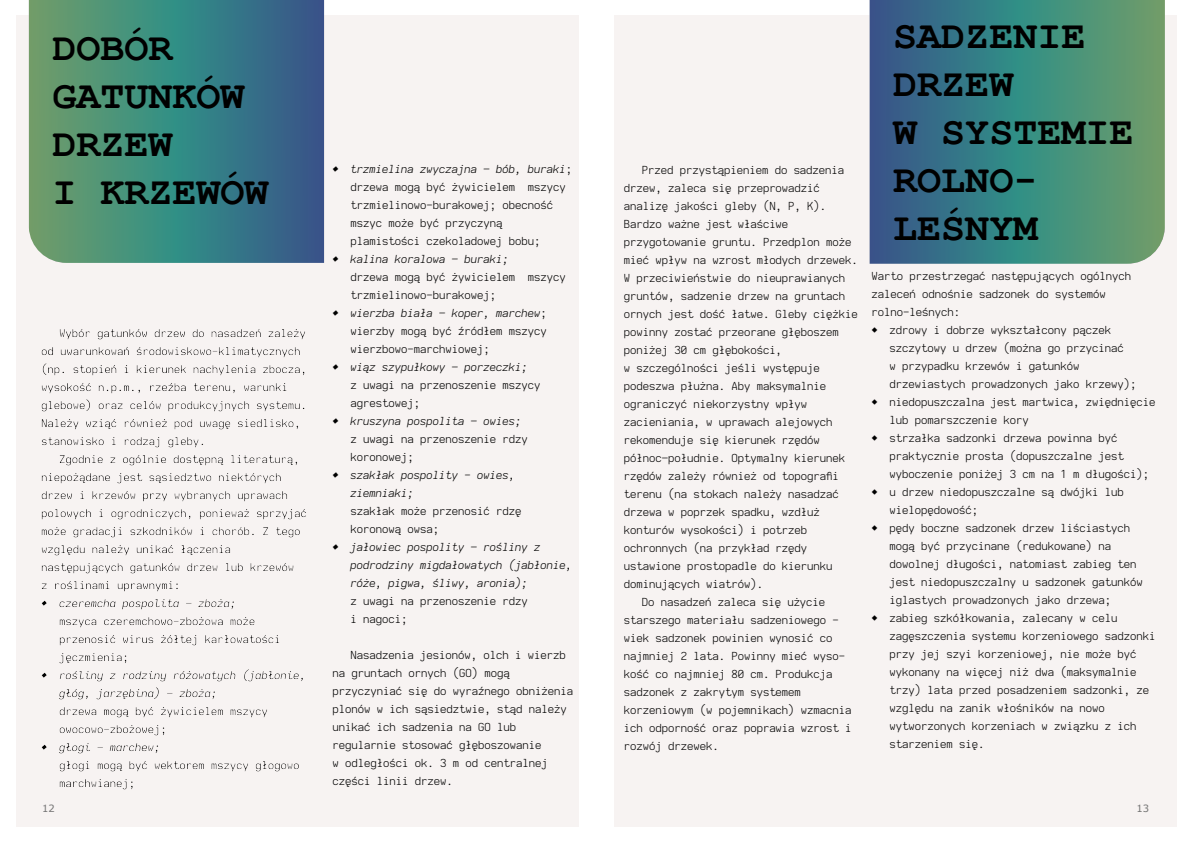
<style>
.page{position:relative;width:1191px;height:842px;background:#fff}
.page>*{position:absolute;margin:0;border:0;box-sizing:border-box;transform-origin:0 0}
.t1{font:700 40px/48px "Courier New";color:#000}
.t2{font:300 11px/18px "Jozsika";color:#000}
.t3{font:11px/18px "Jozsika";color:#000}
.t4{font:italic 300 11px/18px "Jozsika";color:#000}
.t5{font:italic 11px/18px "Jozsika";color:#000}
.t6{font:10px "Verdana";color:#737373}
.s1{font-style:italic}
</style>
<div class="page">
<div style="left:614px;top:15px;width:562px;height:812px;background:#f7f3f2"></div>
<img style="left:869px;top:0;width:295px;height:264px">
<div style="left:16px;top:15px;width:563px;height:812px;background:#f7f3f2"></div>
<img style="left:29px;top:0;width:295px;height:263px">
<h1 class="t1" style="left:53px;top:28px;width:218px">DOBÓR<br>GATUNKÓW<br>DRZEW<br>I KRZEWÓW</h1>
<p class="t3" style="left:41px;top:324px;width:267px;text-indent:18px">Wybór gatunków drzew do nasadzeń zależy od uwarunkowań środowiskowo-klimatycznych (np. stopień i kierunek nachylenia zbocza, wysokość n.p.m., rzeźba terenu, warunki glebowe) oraz celów produkcyjnych systemu.<br>Należy wziąć również pod uwagę siedlisko, stanowisko i rodzaj gleby.</p>
<p class="t3" style="left:41px;top:450px;width:267px;text-indent:18px">Zgodnie z ogólnie dostępną literaturą, niepożądane jest sąsiedztwo niektórych drzew i krzewów przy wybranych uprawach polowych i ogrodniczych, ponieważ sprzyjać może gradacji szkodników i chorób. Z tego względu należy unikać łączenia następujących gatunków drzew lub krzewów<br>z roślinami uprawnymi:</p>
<p class="t5" style="left:41px;top:594px;width:197px">◆ czeremcha pospolita – zboża;</p>
<p class="t3" style="left:59px;top:612px;width:223px">mszyca czeremchowo-zbożowa może przenosić wirus żółtej karłowatości jęczmienia;</p>
<p class="t5" style="left:59px;top:666px;width:248px;text-indent:-18px">◆ rośliny z rodziny różowatych (jabłonie, głóg, jarzębina) – zboża;</p>
<p class="t3" style="left:59px;top:702px;width:210px">drzewa mogą być żywicielem mszycy owocowo-zbożowej;</p>
<p class="t5" style="left:41px;top:738px;width:121px">◆ głogi – marchew;</p>
<p class="t3" style="left:59px;top:756px;width:242px">głogi mogą być wektorem mszycy głogowo marchwianej;</p>
<p class="t6" style="left:42px;top:804px;width:14px">12</p>
<p class="t2" style="left:350px;top:160px;width:223px;text-indent:-18px"><span class="s1">◆ trzmielina zwyczajna – bób, buraki</span>; drzewa mogą być żywicielem mszycy trzmielinowo-burakowej; obecność mszyc może być przyczyną plamistości czekoladowej bobu;</p>
<p class="t4" style="left:332px;top:250px;width:178px">◆ kalina koralowa – buraki;</p>
<p class="t2" style="left:350px;top:268px;width:217px">drzewa mogą być żywicielem mszycy trzmielinowo-burakowej;</p>
<p class="t2" style="left:350px;top:304px;width:198px;text-align:justify;text-indent:-18px"><span class="s1">◆ wierzba biała – koper, marchew</span>; wierzby mogą być źródłem mszycy wierzbowo-marchwiowej;</p>
<p class="t4" style="left:332px;top:358px;width:197px">◆ wiąz szypułkowy – porzeczki;</p>
<p class="t2" style="left:350px;top:376px;width:191px">z uwagi na przenoszenie mszycy agrestowej;</p>
<p class="t4" style="left:332px;top:412px;width:190px">◆ kruszyna pospolita – owies;</p>
<p class="t2" style="left:350px;top:430px;width:179px">z uwagi na przenoszenie rdzy koronowej;</p>
<p class="t4" style="left:350px;top:466px;width:166px;text-indent:-18px">◆ szakłak pospolity - owies, ziemniaki;</p>
<p class="t2" style="left:350px;top:502px;width:172px">szakłak może przenosić rdzę koronową owsa;</p>
<p class="t4" style="left:350px;top:538px;width:223px;text-indent:-18px">◆ jałowiec pospolity – rośliny z podrodziny migdałowatych (jabłonie, róże, pigwa, śliwy, aronia);</p>
<p class="t2" style="left:350px;top:592px;width:179px">z uwagi na przenoszenie rdzy i nagoci;</p>
<p class="t2" style="left:332px;top:646px;width:242px;text-indent:18px">Nasadzenia jesionów, olch i wierzb na gruntach ornych (GO) mogą przyczyniać się do wyraźnego obniżenia plonów w ich sąsiedztwie, stąd należy unikać ich sadzenia na GO lub regularnie stosować głęboszowanie<br>w odległości ok. 3 m od centralnej części linii drzew.</p>
<p class="t2" style="left:642px;top:161px;width:204px">Przed przystąpieniem do sadzenia</p>
<p class="t2" style="left:624px;top:179px;width:198px">drzew, zaleca się przeprowadzić</p>
<p class="t2" style="left:624px;top:197px;width:204px">analizę jakości gleby (N, P, K).</p>
<p class="t2" style="left:624px;top:215px;width:166px">Bardzo ważne jest właściwe</p>
<p class="t2" style="left:624px;top:233px;width:229px">przygotowanie gruntu. Przedplon może</p>
<p class="t2" style="left:624px;top:251px;width:236px">mieć wpływ na wzrost młodych drzewek.</p>
<p class="t2" style="left:624px;top:269px;width:223px">W przeciwieństwie do nieuprawianych</p>
<p class="t2" style="left:624px;top:287px;width:223px">gruntów, sadzenie drzew na gruntach</p>
<p class="t2" style="left:624px;top:305px;width:236px">ornych jest dość łatwe. Gleby ciężkie</p>
<p class="t2" style="left:624px;top:323px;width:217px">powinny zostać przeorane głęboszem</p>
<p class="t2" style="left:624px;top:341px;width:160px">poniżej 30 cm głębokości,</p>
<p class="t2" style="left:624px;top:359px;width:198px">w szczególności jeśli występuje</p>
<p class="t2" style="left:624px;top:377px;width:204px">podeszwa płużna. Aby maksymalnie</p>
<p class="t2" style="left:624px;top:395px;width:185px">ograniczyć niekorzystny wpływ</p>
<p class="t2" style="left:624px;top:413px;width:210px">zacieniania, w uprawach alejowych</p>
<p class="t2" style="left:624px;top:431px;width:198px">rekomenduje się kierunek rzędów</p>
<p class="t2" style="left:624px;top:449px;width:223px">północ–południe. Optymalny kierunek</p>
<p class="t2" style="left:624px;top:467px;width:217px">rzędów zależy również od topografii</p>
<p class="t2" style="left:624px;top:485px;width:217px">terenu (na stokach należy nasadzać</p>
<p class="t2" style="left:624px;top:503px;width:198px">drzewa w poprzek spadku, wzdłuż</p>
<p class="t2" style="left:624px;top:521px;width:185px">konturów wysokości) i potrzeb</p>
<p class="t2" style="left:624px;top:539px;width:185px">ochronnych (na przykład rzędy</p>
<p class="t2" style="left:624px;top:557px;width:210px">ustawione prostopadle do kierunku</p>
<p class="t2" style="left:624px;top:575px;width:141px">dominujących wiatrów).</p>
<p class="t2" style="left:642px;top:593px;width:185px">Do nasadzeń zaleca się użycie</p>
<p class="t2" style="left:624px;top:611px;width:217px">starszego materiału sadzeniowego -</p>
<p class="t2" style="left:624px;top:629px;width:210px">wiek sadzonek powinien wynosić co</p>
<p class="t2" style="left:624px;top:647px;width:223px">najmniej 2 lata. Powinny mieć wyso‐</p>
<p class="t2" style="left:624px;top:665px;width:210px">kość co najmniej 80 cm. Produkcja</p>
<p class="t2" style="left:624px;top:683px;width:179px">sadzonek z zakrytym systemem</p>
<p class="t2" style="left:624px;top:701px;width:229px">korzeniowym (w pojemnikach) wzmacnia</p>
<p class="t2" style="left:624px;top:719px;width:229px">ich odporność oraz poprawia wzrost i</p>
<p class="t2" style="left:624px;top:737px;width:96px">rozwój drzewek.</p>
<h1 class="t1" style="left:893px;top:16px;width:242px">SADZENIE<br>DRZEW<br>W SYSTEMIE<br>ROLNO-<br>LEŚNYM</h1>
<p class="t2" style="left:871px;top:267px;width:261px">Warto przestrzegać następujących ogólnych zaleceń odnośnie sadzonek do systemów rolno-leśnych:</p>
<p class="t2" style="left:889px;top:321px;width:248px;text-indent:-18px">◆ zdrowy i dobrze wykształcony pączek szczytowy u drzew (można go przycinać<br>w przypadku krzewów i gatunków drzewiastych prowadzonych jako krzewy);</p>
<p class="t2" style="left:889px;top:393px;width:267px;text-indent:-18px">◆ niedopuszczalna jest martwica, zwiędnięcie lub pomarszczenie kory</p>
<p class="t2" style="left:889px;top:429px;width:261px;text-indent:-18px">◆ strzałka sadzonki drzewa powinna być praktycznie prosta (dopuszczalne jest wyboczenie poniżej 3 cm na 1 m długości);</p>
<p class="t2" style="left:889px;top:483px;width:236px;text-indent:-18px">◆ u drzew niedopuszczalne są dwójki lub wielopędowość;</p>
<p class="t2" style="left:889px;top:519px;width:254px;text-indent:-18px">◆ pędy boczne sadzonek drzew liściastych mogą być przycinane (redukowane) na dowolnej długości, natomiast zabieg ten jest niedopuszczalny u sadzonek gatunków iglastych prowadzonych jako drzewa;</p>
<p class="t2" style="left:889px;top:609px;width:267px;text-indent:-18px">◆ zabieg szkółkowania, zalecany w celu zagęszczenia systemu korzeniowego sadzonki przy jej szyi korzeniowej, nie może być wykonany na więcej niż dwa (maksymalnie trzy) lata przed posadzeniem sadzonki, ze względu na zanik włośników na nowo wytworzonych korzeniach w związku z ich starzeniem się.</p>
<p class="t6" style="left:1136px;top:804px;width:14px">13</p>
</div>
